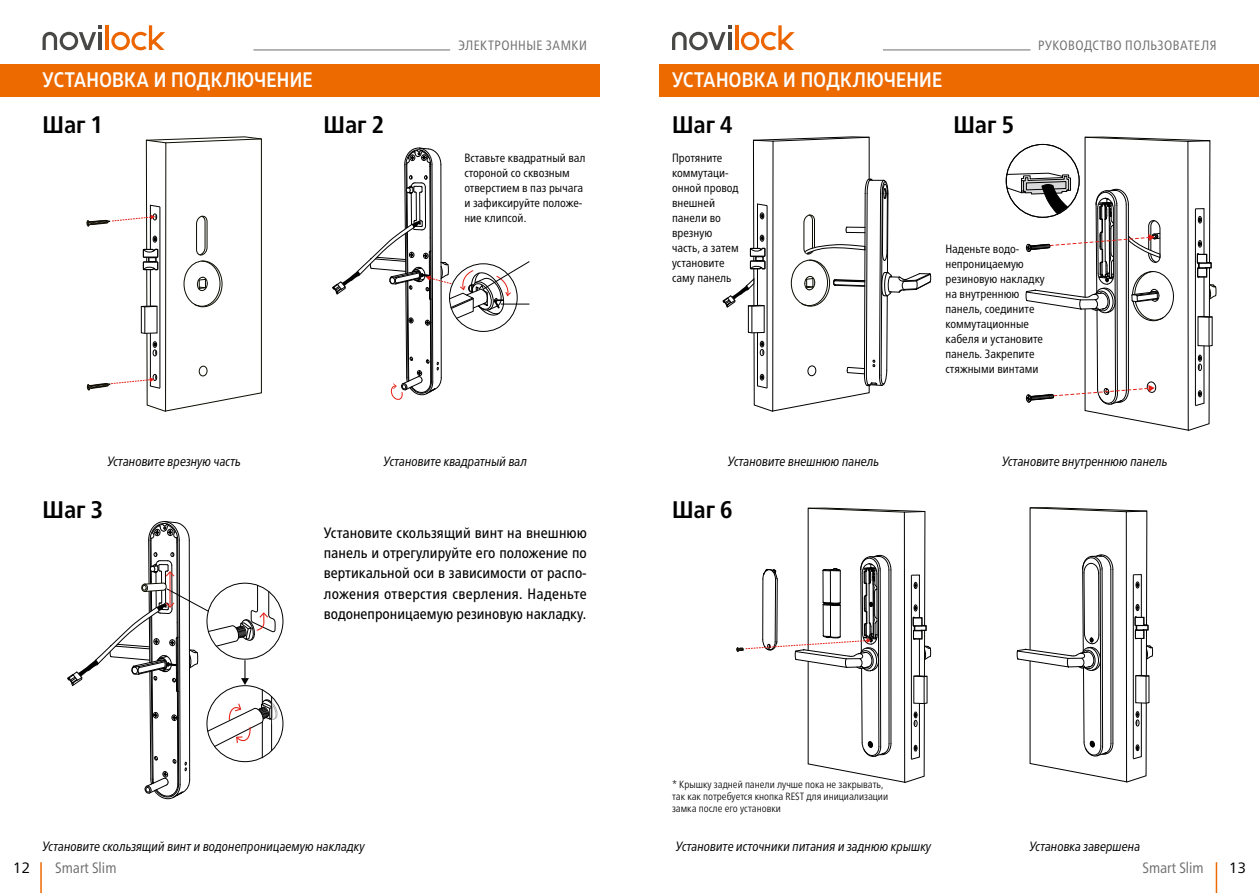
<style>
.page{position:relative;width:1259px;height:893px;background:#fff}
.page>*{position:absolute;margin:0;border:0;box-sizing:border-box;transform-origin:0 0}
.t1{font:700 condensed 24px "Frutiger Neue LTW1 G";color:#000}
.t2{font:500 21px "Muller Narrow";letter-spacing:.015em;color:#fff}
.t3{font:condensed 15px/20.2px "Frutiger Neue LTW1 G";color:#000;text-align:justify}
.t4{font:condensed 15px "Frutiger Neue LTW1 G";color:#6e6e6e}
.t5{font:15px "Frutiger Neue LTW1 G";color:#000}
.t6{font:italic condensed 13.5px "Frutiger Neue LTW1 G";color:#000}
.t7{font:condensed 13.5px "Frutiger Neue LTW1 G";letter-spacing:.035em;color:#6e6e6e}
.t8{font:condensed 12px/15px "Frutiger Neue LTW1 G";color:#000}
.t9{font:300 condensed 10.5px/12px "Frutiger Neue LTW1 G";color:#000}
</style>
<div class="page">
<div style="left:0;top:64px;width:600px;height:33px;background:#ed6a00"></div>
<div style="left:659px;top:64px;width:600px;height:33px;background:#ed6a00"></div>
<svg style="left:43px;top:25px;width:59px;height:25px"></svg>
<hr style="left:106px;top:25px;width:3px;height:25px;background:#ec6500">
<svg style="left:111px;top:25px;width:54px;height:25px"></svg>
<svg style="left:672px;top:25px;width:59px;height:25px"></svg>
<hr style="left:735px;top:25px;width:3px;height:25px;background:#ec6500">
<svg style="left:741px;top:25px;width:53px;height:25px"></svg>
<hr style="left:40px;top:862px;width:2px;height:31px;background:#ed6a00">
<hr style="left:1215px;top:862px;width:2px;height:31px;background:#ed6a00">
<hr style="left:883px;top:50px;width:147px;height:1px;background:#6e6e6e">
<hr style="left:253px;top:50px;width:197px;height:1px;background:#6e6e6e">
<svg style="left:86px;top:136px;width:176px;height:276px"></svg>
<svg style="left:332px;top:148px;width:198px;height:252px"></svg>
<svg style="left:67px;top:521px;width:213px;height:279px"></svg>
<svg style="left:722px;top:136px;width:209px;height:276px"></svg>
<svg style="left:1006px;top:136px;width:210px;height:295px"></svg>
<svg style="left:736px;top:507px;width:195px;height:276px"></svg>
<svg style="left:1017px;top:507px;width:135px;height:275px"></svg>
<p class="t7" style="left:458px;top:38px;width:130px">ЭЛЕКТРОННЫЕ ЗАМКИ</p>
<h2 class="t2" style="left:43px;top:67px;width:272px">УСТАНОВКА И ПОДКЛЮЧЕНИЕ</h2>
<h2 class="t2" style="left:672px;top:67px;width:272px">УСТАНОВКА И ПОДКЛЮЧЕНИЕ</h2>
<h1 class="t1" style="left:43px;top:110px;width:62px">Шаг 1</h1>
<h1 class="t1" style="left:323px;top:110px;width:62px">Шаг 2</h1>
<h1 class="t1" style="left:672px;top:110px;width:62px">Шаг 4</h1>
<h1 class="t1" style="left:953px;top:110px;width:62px">Шаг 5</h1>
<p class="t7" style="left:1038px;top:38px;width:180px">РУКОВОДСТВО ПОЛЬЗОВАТЕЛЯ</p>
<p class="t8" style="left:464px;top:150px;width:123px">Вставьте квадратный вал стороной со сквозным отверстием в паз рычага и зафиксируйте положе&shy;ние клипсой.</p>
<p class="t8" style="left:672px;top:150px;width:68px">Протяните коммутаци&shy;онной провод внешней панели во врезную часть, а затем установите саму панель</p>
<p class="t8" style="left:945px;top:241px;width:101px">Наденьте водо&shy;непроницаемую резиновую накладку на внутреннюю панель, соедините коммутационные кабеля и установите панель. Закрепите стяжными винтами</p>
<p class="t6" style="left:107px;top:453px;width:135px">Установите врезную часть</p>
<p class="t6" style="left:383px;top:453px;width:145px">Установите квадратный вал</p>
<p class="t6" style="left:728px;top:453px;width:153px">Установите внешнюю панель</p>
<p class="t6" style="left:1002px;top:453px;width:167px">Установите внутреннюю панель</p>
<h1 class="t1" style="left:43px;top:495px;width:62px">Шаг 3</h1>
<h1 class="t1" style="left:672px;top:495px;width:62px">Шаг 6</h1>
<p class="t3" style="left:324px;top:522px;width:265px">Установите скользящий винт на внешнюю панель и отрегулируйте его положение по вертикальной оси в зависимости от распо&shy;ложения отверстия сверления. Наденьте водонепроницаемую резиновую накладку.</p>
<p class="t9" style="left:672px;top:778px;width:218px">* Крышку задней панели лучше пока не закрывать, так как потребуется кнопка REST для инициализации замка после его установки</p>
<p class="t6" style="left:43px;top:838px;width:324px">Установите скользящий винт и водонепроницаемую накладку</p>
<p class="t6" style="left:676px;top:838px;width:257px">Установите источники питания и заднюю крышку</p>
<p class="t6" style="left:1029px;top:838px;width:112px">Установка завершена</p>
<p class="t4" style="left:55px;top:859px;width:63px">Smart Slim</p>
<p class="t4" style="left:1142px;top:859px;width:63px">Smart Slim</p>
<p class="t5" style="left:13px;top:858px;width:19px">12</p>
<p class="t5" style="left:1229px;top:858px;width:19px">13</p>
</div>
